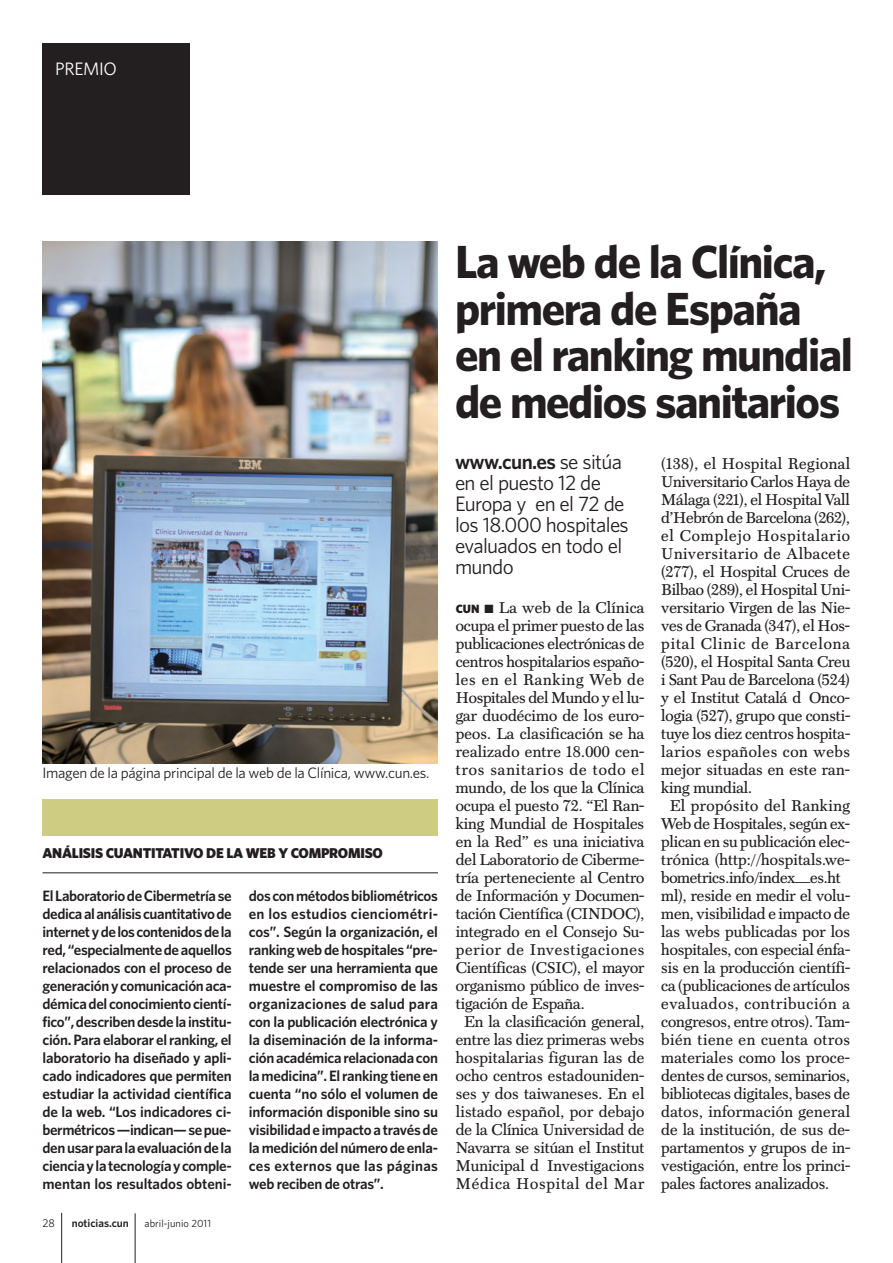
<style>
.page{position:relative;width:893px;height:1263px;background:#fff}
.page>*{position:absolute;margin:0;border:0;box-sizing:border-box;transform-origin:0 0}
.t1{font:700 46.5px/46.5px "Whitney";letter-spacing:-.03em;color:#231f20}
.t2{font:21px/21px "Whitney";letter-spacing:-.03em;color:#231f20}
.t3{font:18px "Whitney";letter-spacing:-.02em;color:#fff}
.t4{font:15.75px "Scotch FB Text";letter-spacing:-.005em;color:#231f20}
.t5{font:15.75px "Scotch FB Text";letter-spacing:.015em;color:#231f20}
.t6{font:15.75px "Scotch FB Text";letter-spacing:.05em;color:#231f20}
.t7{font:15.75px "Scotch FB Text";letter-spacing:.035em;color:#231f20}
.t8{font:15.75px "Scotch FB Text";letter-spacing:.025em;color:#231f20}
.t9{font:15.75px "Scotch FB Text";letter-spacing:.02em;color:#231f20}
.t10{font:15.75px "Scotch FB Text";letter-spacing:.04em;color:#231f20}
.t11{font:15.75px "Scotch FB Text";letter-spacing:.045em;color:#231f20}
.t12{font:15.75px "Scotch FB Text";letter-spacing:.055em;color:#231f20}
.t13{font:15.75px "Scotch FB Text";letter-spacing:.06em;color:#231f20}
.t14{font:15.75px "Scotch FB Text";letter-spacing:.03em;color:#231f20}
.t15{font:600 15px/18px "Whitney";letter-spacing:-.02em;color:#231f20;text-align:justify}
.t16{font:15px "Whitney";letter-spacing:-.02em;color:#231f20}
.t17{font:900 14.25px "Whitney";letter-spacing:-.02em;color:#231f20}
.t18{font:600 11.25px "Whitney";color:#231f20}
.t19{font:11.25px "Whitney";color:#231f20}
.t20{font:10.5px "Whitney";color:#231f20}
.s1{font-weight:600}
.s2{font-family:"Whitney";font-weight:900;font-size:12px}
</style>
<div class="page">
<hr style="left:135px;top:1213px;width:1px;height:50px;background:#231f20">
<hr style="left:61px;top:1213px;width:1px;height:50px;background:#231f20">
<img style="left:43px;top:241px;width:395px;height:522px">
<div style="left:43px;top:800px;width:395px;height:36px;background:#cecc83"></div>
<hr style="left:43px;top:872px;width:395px;height:1px;background:#231f20">
<div style="left:43px;top:43px;width:147px;height:151px;background:#231f20"></div>
<p class="t3" style="left:55px;top:58px;width:63px">PREMIO</p>
<p class="t16" style="left:43px;top:764px;width:388px">Imagen de la página principal de la web de la Clínica, www.cun.es.</p>
<p class="t17" style="left:43px;top:845px;width:342px">ANÁLISIS CUANTITATIVO DE LA WEB Y COMPROMISO</p>
<p class="t15" style="left:43px;top:887px;width:191px">El Laboratorio de Cibermetría se dedica al análisis cuantitativo de internet y de los contenidos de la red, “especialmente de aquellos relacionados con el proceso de generación y comunicación aca&shy;démica del conocimiento cientí&shy;fico”, describen desde la institu&shy;ción. Para elaborar el ranking, el laboratorio ha diseñado y apli&shy;cado indicadores que permiten estudiar la actividad científica de la web. “Los indicadores ci&shy;bermétricos —indican— se pue&shy;den usar para la evaluación de la ciencia y la tecnología y comple&shy;mentan los resultados obteni-</p>
<p class="t15" style="left:249px;top:887px;width:191px">dos con métodos bibliométricos en los estudios cienciométri&shy;cos”. Según la organización, el ranking web de hospitales “pre&shy;tende ser una herramienta que muestre el compromiso de las organizaciones de salud para con la publicación electrónica y la diseminación de la informa&shy;ción académica relacionada con la medicina”. El ranking tiene en cuenta “no sólo el volumen de información disponible sino su visibilidad e impacto a través de la medición del número de enla&shy;ces externos que las páginas web reciben de otras”.</p>
<p class="t19" style="left:43px;top:1216px;width:14px">28</p>
<p class="t18" style="left:72px;top:1216px;width:59px">noticias.cun</p>
<p class="t20" style="left:145px;top:1217px;width:68px">abril-junio 2011</p>
<h1 class="t1" style="left:455px;top:239px;width:400px">La web de la Clínica, primera de España en el ranking mundial de medios sanitarios</h1>
<p class="t8" style="left:661px;top:454px;width:190px">(138), el Hospital Regional</p>
<p class="t4" style="left:661px;top:472px;width:190px">Universitario Carlos Haya de</p>
<p class="t4" style="left:661px;top:490px;width:190px">Málaga (221), el Hospital Vall</p>
<p class="t4" style="left:661px;top:508px;width:190px">d’Hebrón de Barcelona (262),</p>
<p class="t6" style="left:661px;top:526px;width:190px">el Complejo Hospitalario</p>
<p class="t10" style="left:661px;top:544px;width:190px">Universitario de Albacete</p>
<p class="t4" style="left:661px;top:562px;width:190px">(277), el Hospital Cruces de</p>
<p class="t4" style="left:661px;top:580px;width:190px">Bilbao (289), el Hospital Uni-</p>
<p class="t4" style="left:661px;top:598px;width:190px">versitario Virgen de las Nie-</p>
<p class="t4" style="left:661px;top:616px;width:190px">ves de Granada (347), el Hos-</p>
<p class="t13" style="left:661px;top:634px;width:190px">pital Clinic de Barcelona</p>
<p class="t4" style="left:661px;top:652px;width:190px">(520), el Hospital Santa Creu</p>
<p class="t4" style="left:661px;top:670px;width:190px">i Sant Pau de Barcelona (524)</p>
<p class="t4" style="left:661px;top:688px;width:190px">y el Institut Catalá d Onco-</p>
<p class="t4" style="left:661px;top:706px;width:190px">logia (527), grupo que consti-</p>
<p class="t4" style="left:661px;top:724px;width:190px">tuye los diez centros hospita-</p>
<p class="t7" style="left:661px;top:742px;width:190px">larios españoles con webs</p>
<p class="t4" style="left:661px;top:760px;width:190px">mejor situadas en este ran-</p>
<p class="t4" style="left:661px;top:778px;width:93px">king mundial.</p>
<p class="t14" style="left:670px;top:796px;width:182px">El propósito del Ranking</p>
<p class="t4" style="left:661px;top:814px;width:190px">Web de Hospitales, según ex-</p>
<p class="t4" style="left:661px;top:832px;width:190px">plican en su publicación elec-</p>
<p class="t4" style="left:661px;top:850px;width:190px">trónica (http://hospitals.we-</p>
<p class="t4" style="left:661px;top:868px;width:181px">bometrics.info/index_es.ht</p>
<p class="t4" style="left:661px;top:886px;width:190px">ml), reside en medir el volu-</p>
<p class="t4" style="left:661px;top:904px;width:190px">men, visibilidad e impacto de</p>
<p class="t4" style="left:661px;top:922px;width:190px">las webs publicadas por los</p>
<p class="t4" style="left:661px;top:940px;width:190px">hospitales, con especial énfa-</p>
<p class="t4" style="left:661px;top:958px;width:190px">sis en la producción científi-</p>
<p class="t4" style="left:661px;top:976px;width:190px">ca (publicaciones de artículos</p>
<p class="t11" style="left:661px;top:994px;width:190px">evaluados, contribución a</p>
<p class="t4" style="left:661px;top:1012px;width:190px">congresos, entre otros). Tam-</p>
<p class="t7" style="left:661px;top:1030px;width:190px">bién tiene en cuenta otros</p>
<p class="t5" style="left:661px;top:1048px;width:190px">materiales como los proce-</p>
<p class="t4" style="left:661px;top:1066px;width:190px">dentes de cursos, seminarios,</p>
<p class="t4" style="left:661px;top:1084px;width:190px">bibliotecas digitales, bases de</p>
<p class="t9" style="left:661px;top:1102px;width:190px">datos, información general</p>
<p class="t4" style="left:661px;top:1120px;width:190px">de la institución, de sus de-</p>
<p class="t4" style="left:661px;top:1138px;width:190px">partamentos y grupos de in-</p>
<p class="t4" style="left:661px;top:1156px;width:190px">vestigación, entre los princi-</p>
<p class="t4" style="left:661px;top:1174px;width:169px">pales factores analizados.</p>
<h2 class="t2" style="left:455px;top:451px;width:175px"><span class="s1">www.cun.es</span> se sitúa en el puesto 12 de<br>Europa y en el 72 de los 18.000 hospitales evaluados en todo el mundo</h2>
<p class="t5" style="left:456px;top:598px;width:190px"><span class="s2">CUN</span> ■ La web de la Clínica</p>
<p class="t4" style="left:456px;top:616px;width:190px">ocupa el primer puesto de las</p>
<p class="t4" style="left:456px;top:634px;width:190px">publicaciones electrónicas de</p>
<p class="t4" style="left:456px;top:652px;width:190px">centros hospitalarios españo-</p>
<p class="t6" style="left:456px;top:670px;width:190px">les en el Ranking Web de</p>
<p class="t4" style="left:456px;top:688px;width:190px">Hospitales del Mundo y el lu-</p>
<p class="t4" style="left:456px;top:706px;width:190px">gar duodécimo de los euro-</p>
<p class="t4" style="left:456px;top:724px;width:190px">peos. La clasificación se ha</p>
<p class="t5" style="left:456px;top:742px;width:190px">realizado entre 18.000 cen-</p>
<p class="t12" style="left:456px;top:760px;width:190px">tros sanitarios de todo el</p>
<p class="t4" style="left:456px;top:778px;width:190px">mundo, de los que la Clínica</p>
<p class="t4" style="left:456px;top:796px;width:190px">ocupa el puesto 72. “El Ran-</p>
<p class="t4" style="left:456px;top:814px;width:190px">king Mundial de Hospitales</p>
<p class="t4" style="left:456px;top:832px;width:190px">en la Red” es una iniciativa</p>
<p class="t4" style="left:456px;top:850px;width:190px">del Laboratorio de Ciberme-</p>
<p class="t4" style="left:456px;top:868px;width:190px">tría perteneciente al Centro</p>
<p class="t4" style="left:456px;top:886px;width:190px">de Información y Documen-</p>
<p class="t4" style="left:456px;top:904px;width:190px">tación Científica (CINDOC),</p>
<p class="t4" style="left:456px;top:922px;width:190px">integrado en el Consejo Su-</p>
<p class="t6" style="left:456px;top:940px;width:190px">perior de Investigaciones</p>
<p class="t4" style="left:456px;top:958px;width:190px">Científicas (CSIC), el mayor</p>
<p class="t4" style="left:456px;top:976px;width:190px">organismo público de inves-</p>
<p class="t4" style="left:456px;top:994px;width:130px">tigación de España.</p>
<p class="t4" style="left:464px;top:1012px;width:182px">En la clasificación general,</p>
<p class="t4" style="left:456px;top:1030px;width:190px">entre las diez primeras webs</p>
<p class="t5" style="left:456px;top:1048px;width:190px">hospitalarias figuran las de</p>
<p class="t4" style="left:456px;top:1066px;width:190px">ocho centros estadouniden-</p>
<p class="t4" style="left:456px;top:1084px;width:190px">ses y dos taiwaneses. En el</p>
<p class="t5" style="left:456px;top:1102px;width:190px">listado español, por debajo</p>
<p class="t4" style="left:456px;top:1120px;width:190px">de la Clínica Universidad de</p>
<p class="t4" style="left:456px;top:1138px;width:190px">Navarra se sitúan el Institut</p>
<p class="t4" style="left:456px;top:1156px;width:190px">Municipal d Investigacions</p>
<p class="t6" style="left:456px;top:1174px;width:190px">Médica Hospital del Mar</p>
</div>
